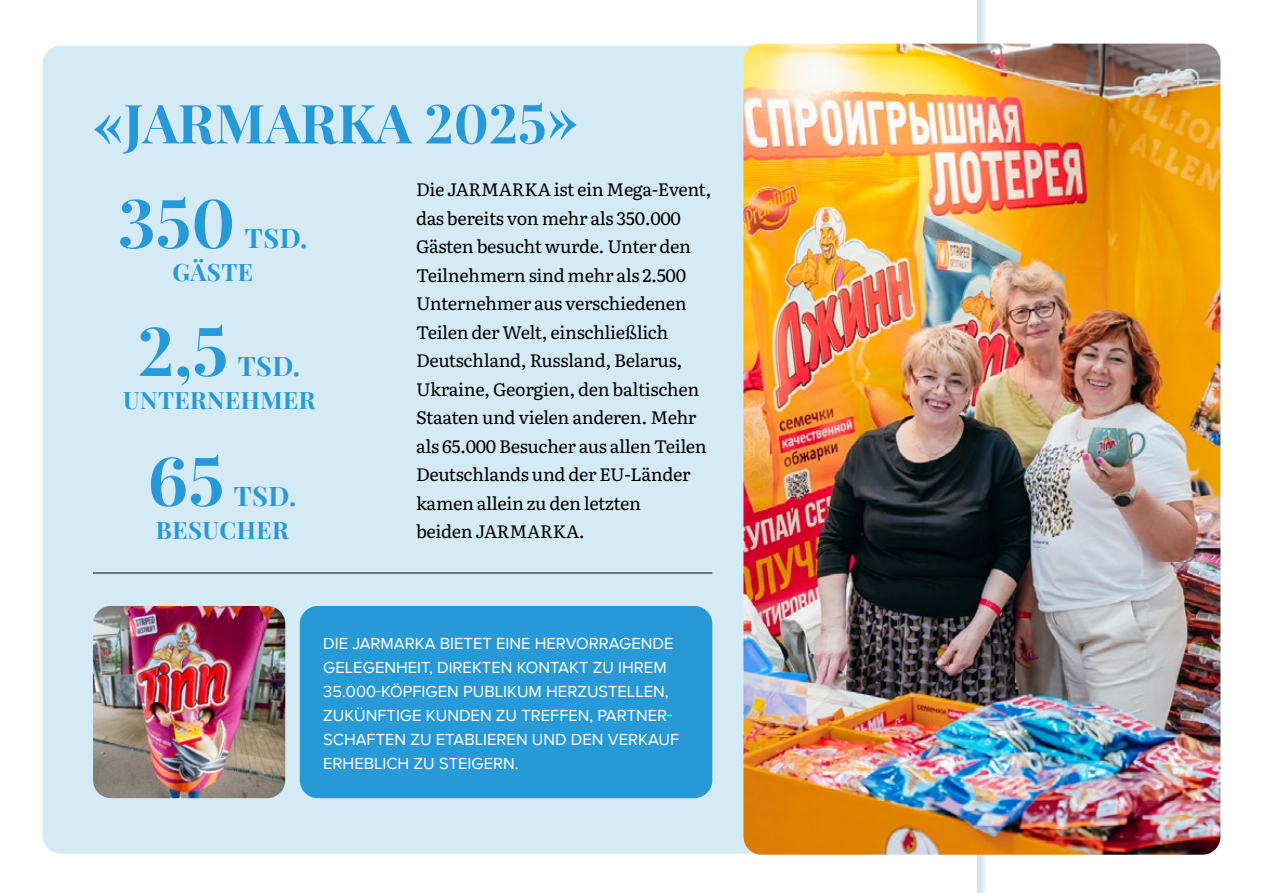
<style>
.page{position:relative;width:1263px;height:893px;background:#fff}
.page>*{position:absolute;margin:0;border:0;box-sizing:border-box;transform-origin:0 0}
.t1{font:700 67.5px "Playfair Display";color:#2799d6}
.t2{font:700 54px "Playfair Display";color:#2799d6}
.t3{font:700 27px "Playfair Display";letter-spacing:.02em;color:#2799d6}
.t4{font:700 24px "Playfair Display";letter-spacing:.02em;color:#2799d6}
.t5{font:18px/28.5px "Literata";letter-spacing:-.02em;color:#000}
.t6{font:16.5px/24px "Proxima Nova A";color:#fff}
</style>
<div class="page">
<div style="left:43px;top:46px;width:1177px;height:808px;background:#d4ebf6;border-radius:18px"></div>
<svg style="left:977px;top:0;width:10px;height:893px"></svg>
<img style="left:743px;top:44px;width:477px;height:811px">
<img style="left:93px;top:606px;width:192px;height:192px">
<div style="left:300px;top:606px;width:412px;height:192px;background:#2799d6;border-radius:18px"></div>
<hr style="left:93px;top:573px;width:619px;height:1px;background:#000">
<h2 class="t2" style="left:93px;top:81px;width:486px">«JARMARKA 2025»</h2>
<p class="t5" style="left:416px;top:174px;width:297px">Die JARMARKA ist ein Mega-Event, das bereits von mehr als 350.000<br>Gästen besucht wurde. Unter den<br>Teilnehmern sind mehr als 2.500<br>Unternehmer aus verschiedenen<br>Teilen der Welt, einschließlich<br>Deutschland, Russland, Belarus,<br>Ukraine, Georgien, den baltischen<br>Staaten und vielen anderen. Mehr als 65.000 Besucher aus allen Teilen<br>Deutschlands und der EU-Länder kamen allein zu den letzten<br>beiden JARMARKA.</p>
<h1 class="t1" style="left:118px;top:170px;width:119px">350</h1>
<h3 class="t3" style="left:245px;top:217px;width:64px">TSD.</h3>
<h3 class="t4" style="left:173px;top:253px;width:82px">GÄSTE</h3>
<h1 class="t1" style="left:138px;top:297px;width:92px">2,5</h1>
<h3 class="t3" style="left:238px;top:345px;width:64px">TSD.</h3>
<h3 class="t4" style="left:123px;top:381px;width:194px">UNTERNEHMER</h3>
<h1 class="t1" style="left:148px;top:427px;width:78px">65</h1>
<h3 class="t3" style="left:234px;top:474px;width:64px">TSD.</h3>
<h3 class="t4" style="left:156px;top:511px;width:134px">BESUCHER</h3>
<p class="t6" style="left:323px;top:632px;width:357px">DIE JARMARKA BIETET EINE HERVORRAGENDE GELEGENHEIT, DIREKTEN KONTAKT ZU IHREM 35.000-KÖPFIGEN PUBLIKUM HERZUSTELLEN, ZUKÜNFTIGE KUNDEN ZU TREFFEN, PARTNER-SCHAFTEN ZU ETABLIEREN UND DEN VERKAUF ERHEBLICH ZU STEIGERN.</p>
</div>
